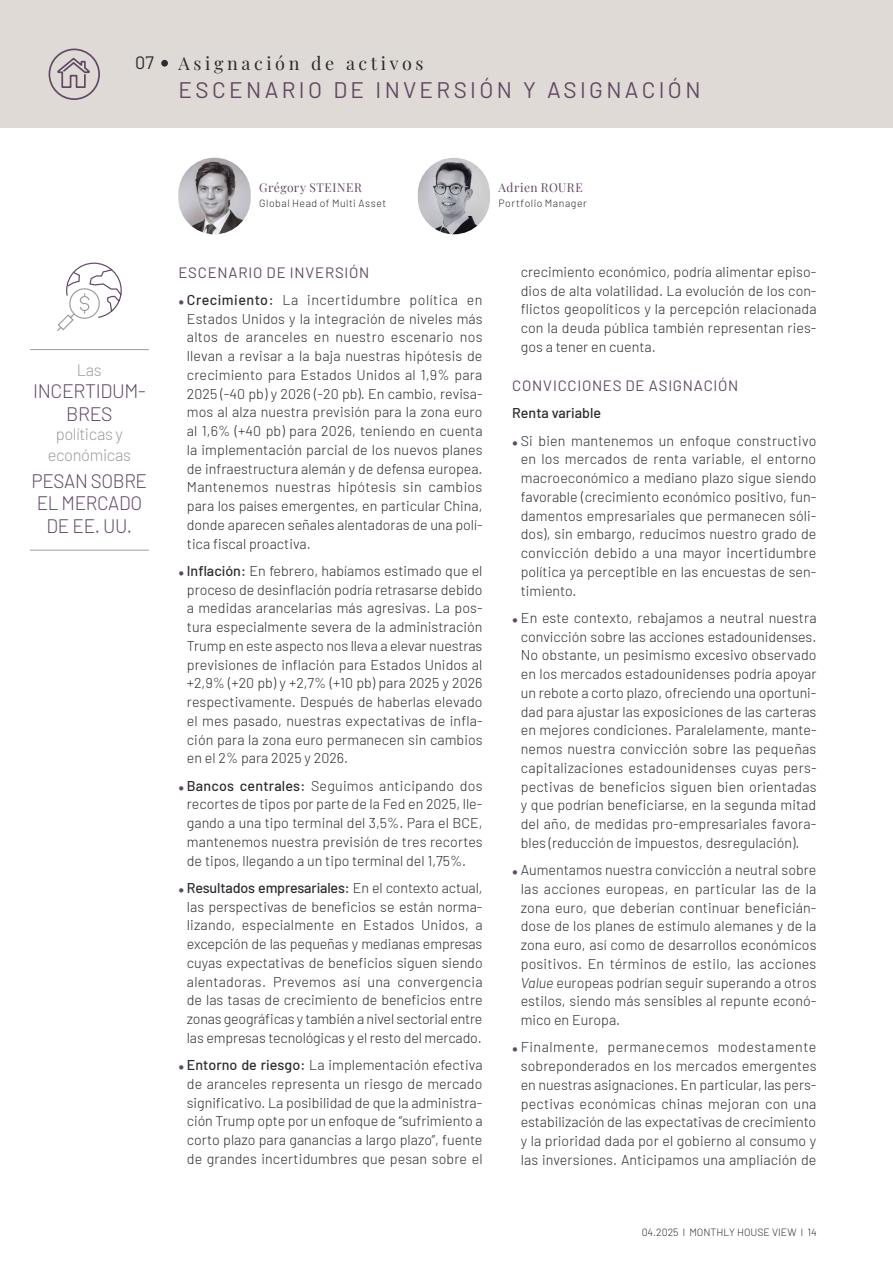
<style>
.page{position:relative;width:893px;height:1263px;background:#fff}
.page>*{position:absolute;margin:0;border:0;box-sizing:border-box;transform-origin:0 0}
.t1{font:22.5px "Barlow";letter-spacing:.15em;color:#624865}
.t2{font:300 19.5px/22.5px "Barlow";letter-spacing:-.02em;color:#624865;text-align:center}
.t3{font:18px "Playfair Display";letter-spacing:.2em;color:#2a2c30}
.t4{font:18px "Barlow";color:#2a2c30}
.t5{font:300 16.5px/21px "Barlow";letter-spacing:-.02em;color:#9d9d9c;text-align:center}
.t6{font:15px "Barlow";letter-spacing:.05em;color:#624865}
.t7{font:300 14.25px/18.8px "Barlow";color:#2a2c30;text-align:justify}
.t8{font:500 14.25px "Barlow";color:#2a2c30}
.t9{font:12px "Playfair Display";letter-spacing:.04em;color:#624865}
.t10{font:300 10.5px "Barlow";letter-spacing:.045em;color:#2a2c30}
.t11{font:300 10.5px "Barlow";color:#2a2c30}
.s1{font-family:"Garamond Premr Pro";font-weight:400;font-size:13.5px;color:#624865}
.s2{font-weight:500}
.s3{font-style:italic}
</style>
<div class="page">
<div style="left:0;top:0;width:893px;height:128px;background:#dfdad5"></div>
<div style="left:161px;top:60px;width:7px;height:7px;background:#2a2c30;border-radius:50%"></div>
<img style="left:418px;top:158px;width:72px;height:76px;border-radius:36px">
<img style="left:178px;top:158px;width:73px;height:76px;border-radius:36px">
<hr style="left:30px;top:349px;width:119px;height:1px;background:#9d9d9c">
<hr style="left:30px;top:550px;width:119px;height:1px;background:#9d9d9c">
<svg style="left:57px;top:262px;width:65px;height:69px"></svg>
<svg style="left:48px;top:48px;width:52px;height:52px"></svg>
<p class="t4" style="left:135px;top:50px;width:20px">07</p>
<p class="t3" style="left:179px;top:49px;width:246px">Asignación de activos</p>
<h1 class="t1" style="left:179px;top:74px;width:523px">ESCENARIO DE INVERSIÓN Y ASIGNACIÓN</h1>
<p class="t5" style="left:77px;top:358px;width:26px">Las</p>
<h2 class="t2" style="left:33px;top:378px;width:114px">INCERTIDUM-<br>BRES</h2>
<p class="t5" style="left:48px;top:422px;width:85px">políticas y económicas</p>
<h2 class="t2" style="left:32px;top:468px;width:117px">PESAN SOBRE<br>EL MERCADO<br>DE EE. UU.</h2>
<p class="t9" style="left:259px;top:178px;width:104px">Grégory STEINER</p>
<p class="t10" style="left:259px;top:195px;width:129px">Global Head of Multi Asset</p>
<p class="t9" style="left:499px;top:178px;width:86px">Adrien ROURE</p>
<p class="t10" style="left:499px;top:195px;width:90px">Portfolio Manager</p>
<p class="t6" style="left:178px;top:261px;width:193px">ESCENARIO DE INVERSIÓN</p>
<p class="t7" style="left:187px;top:289px;width:297px;text-indent:-9px"><span class="s1">•</span> <span class="s2">Crecimiento:</span> La incertidumbre política en Estados Unidos y la integración de niveles más altos de aranceles en nuestro escenario nos llevan a revisar a la baja nuestras hipótesis de crecimiento para Estados Unidos al 1,9% para 2025 (-40 pb) y 2026 (-20 pb). En cambio, revisa&shy;mos al alza nuestra previsión para la zona euro al 1,6% (+40 pb) para 2026, teniendo en cuenta la implementación parcial de los nuevos planes de infraestructura alemán y de defensa europea.<br>Mantenemos nuestras hipótesis sin cambios para los países emergentes, en particular China, donde aparecen señales alentadoras de una polí&shy;tica fiscal proactiva.</p>
<p class="t7" style="left:187px;top:560px;width:297px;text-indent:-9px"><span class="s1">•</span> <span class="s2">Inflación:</span> En febrero, habíamos estimado que el proceso de desinflación podría retrasarse debido a medidas arancelarias más agresivas. La pos&shy;tura especialmente severa de la administración Trump en este aspecto nos lleva a elevar nuestras previsiones de inflación para Estados Unidos al +2,9% (+20 pb) y +2,7% (+10 pb) para 2025 y 2026 respectivamente. Después de haberlas elevado el mes pasado, nuestras expectativas de infla&shy;ción para la zona euro permanecen sin cambios en el 2% para 2025 y 2026.</p>
<p class="t7" style="left:178px;top:775px;width:306px;text-align:center"><span class="s1">•</span> <span class="s2">Bancos centrales:</span> Seguimos anticipando dos recortes de tipos por parte de la Fed en 2025, lle&shy;gando a una tipo terminal del 3,5%. Para el BCE, mantenemos nuestra previsión de tres recortes de tipos, llegando a un tipo terminal del 1,75%.</p>
<p class="t7" style="left:178px;top:877px;width:306px;text-align:center"><span class="s1">•</span> <span class="s2">Resultados empresariales:</span> En el contexto actual, las perspectivas de beneficios se están norma&shy;lizando, especialmente en Estados Unidos, a excepción de las pequeñas y medianas empresas cuyas expectativas de beneficios siguen siendo alentadoras. Prevemos así una convergencia de las tasas de crecimiento de beneficios entre zonas geográficas y también a nivel sectorial entre las empresas tecnológicas y el resto del mercado.</p>
<p class="t7" style="left:178px;top:1055px;width:306px;text-align:center"><span class="s1">•</span> <span class="s2">Entorno de riesgo:</span> La implementación efectiva de aranceles representa un riesgo de mercado significativo. La posibilidad de que la administra&shy;ción Trump opte por un enfoque de “sufrimiento a corto plazo para ganancias a largo plazo”, fuente de grandes incertidumbres que pesan sobre el</p>
<p class="t7" style="left:521px;top:261px;width:297px">crecimiento económico, podría alimentar episo&shy;dios de alta volatilidad. La evolución de los con&shy;flictos geopolíticos y la percepción relacionada con la deuda pública también representan ries&shy;gos a tener en cuenta.</p>
<p class="t6" style="left:512px;top:375px;width:227px">CONVICCIONES DE ASIGNACIÓN</p>
<p class="t8" style="left:512px;top:403px;width:90px">Renta variable</p>
<p class="t7" style="left:521px;top:430px;width:297px;text-indent:-9px"><span class="s1">•</span> Si bien mantenemos un enfoque constructivo en los mercados de renta variable, el entorno macroeconómico a mediano plazo sigue siendo favorable (crecimiento económico positivo, fun&shy;damentos empresariales que permanecen sóli&shy;dos), sin embargo, reducimos nuestro grado de convicción debido a una mayor incertidumbre política ya perceptible en las encuestas de sen&shy;timiento.</p>
<p class="t7" style="left:521px;top:607px;width:297px;text-indent:-9px"><span class="s1">•</span> En este contexto, rebajamos a neutral nuestra convicción sobre las acciones estadounidenses.<br>No obstante, un pesimismo excesivo observado en los mercados estadounidenses podría apoyar un rebote a corto plazo, ofreciendo una oportuni&shy;dad para ajustar las exposiciones de las carteras en mejores condiciones. Paralelamente, mante&shy;nemos nuestra convicción sobre las pequeñas capitalizaciones estadounidenses cuyas pers&shy;pectivas de beneficios siguen bien orientadas y que podrían beneficiarse, en la segunda mitad del año, de medidas pro-empresariales favora&shy;bles (reducción de impuestos, desregulación).</p>
<p class="t7" style="left:521px;top:860px;width:297px;text-indent:-9px"><span class="s1">•</span> Aumentamos nuestra convicción a neutral sobre las acciones europeas, en particular las de la zona euro, que deberían continuar beneficián&shy;dose de los planes de estímulo alemanes y de la zona euro, así como de desarrollos económicos positivos. En términos de estilo, las acciones <span class="s3">Value</span> europeas podrían seguir superando a otros estilos, siendo más sensibles al repunte econó&shy;mico en Europa.</p>
<p class="t7" style="left:512px;top:1037px;width:306px;text-align:center"><span class="s1">•</span> Finalmente, permanecemos modestamente sobreponderados en los mercados emergentes en nuestras asignaciones. En particular, las pers&shy;pectivas económicas chinas mejoran con una estabilización de las expectativas de crecimiento y la prioridad dada por el gobierno al consumo y las inversiones. Anticipamos una ampliación de</p>
<p class="t11" style="left:642px;top:1225px;width:177px">04.2025 l MONTHLY HOUSE VIEW l 14</p>
</div>
